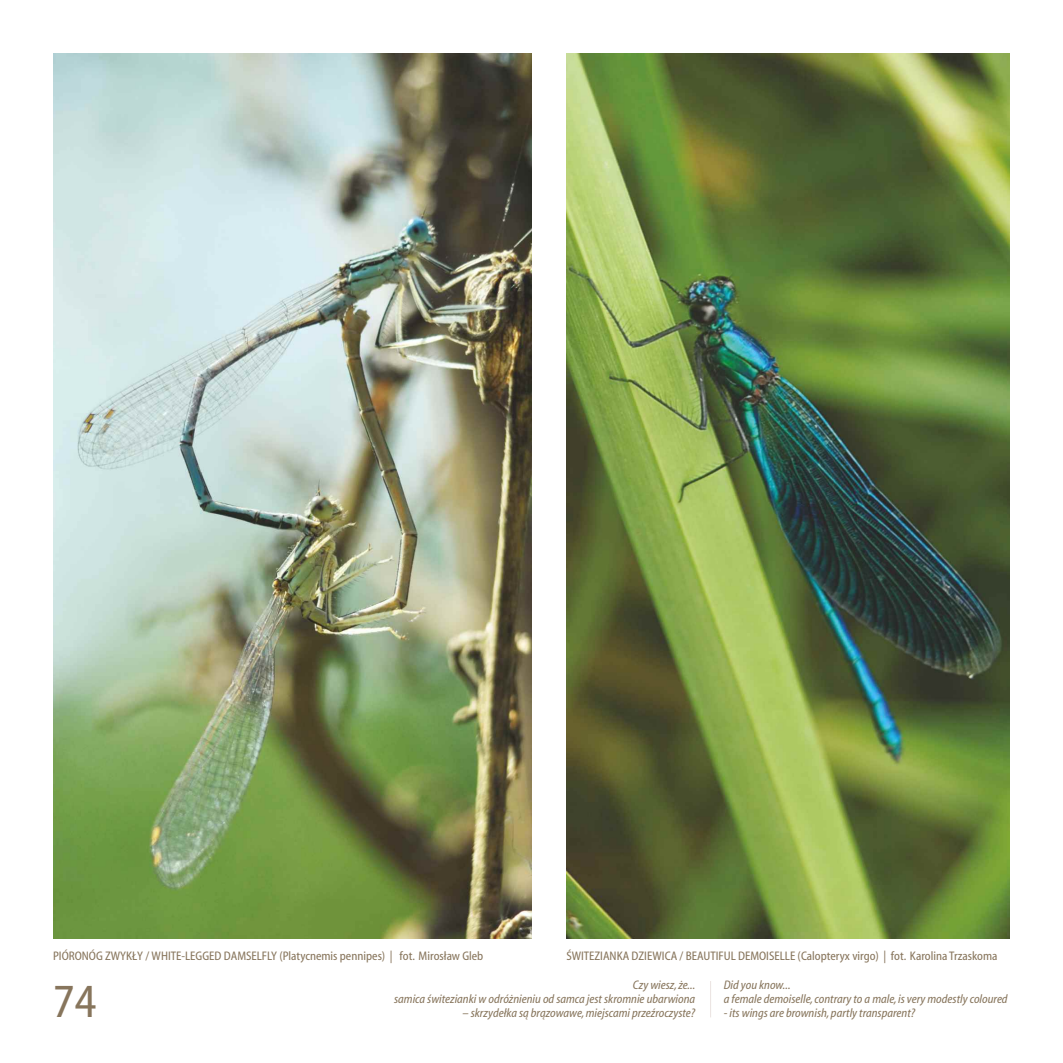
<style>
.page{position:relative;width:1063px;height:1063px;background:#fff}
.page>*{position:absolute;margin:0;border:0;box-sizing:border-box;transform-origin:0 0}
.t1{font:condensed 47.88px "Myriad Web Pro";color:#87755c}
.t2{font:italic condensed 12.5px/14.2px "Myriad Web Pro";color:#87755c;text-align:right}
.t3{font:condensed 12.5px "Myriad Web Pro";color:#87755c}
</style>
<div class="page">
<img style="left:53px;top:53px;width:478px;height:886px">
<img style="left:567px;top:53px;width:443px;height:886px">
<hr style="left:710px;top:981px;width:1px;height:36px;background:#ebe3e0">
<p class="t3" style="left:53px;top:951px;width:432px">PIÓRONÓG ZWYKŁY / WHITE-LEGGED DAMSELFLY (Platycnemis pennipes) | fot. Mirosław Gleb</p>
<p class="t3" style="left:566px;top:951px;width:433px">ŚWITEZIANKA DZIEWICA / BEAUTIFUL DEMOISELLE (Calopteryx virgo) | fot. Karolina Trzaskoma</p>
<p class="t2" style="left:394px;top:979px;width:303px">Czy wiesz, że...<br>samica świtezianki w odróżnieniu od samca jest skromnie ubarwiona</p>
<p class="t2" style="left:462px;top:1007px;width:234px">– skrzydełka są brązowawe, miejscami przeźroczyste?</p>
<p class="t2" style="left:724px;top:979px;width:285px;text-align:left">Did you know...<br>a female demoiselle, contrary to a male, is very modestly coloured</p>
<p class="t2" style="left:724px;top:1007px;width:193px">- its wings are brownish, partly transparent?</p>
<h1 class="t1" style="left:53px;top:980px;width:45px">74</h1>
</div>
